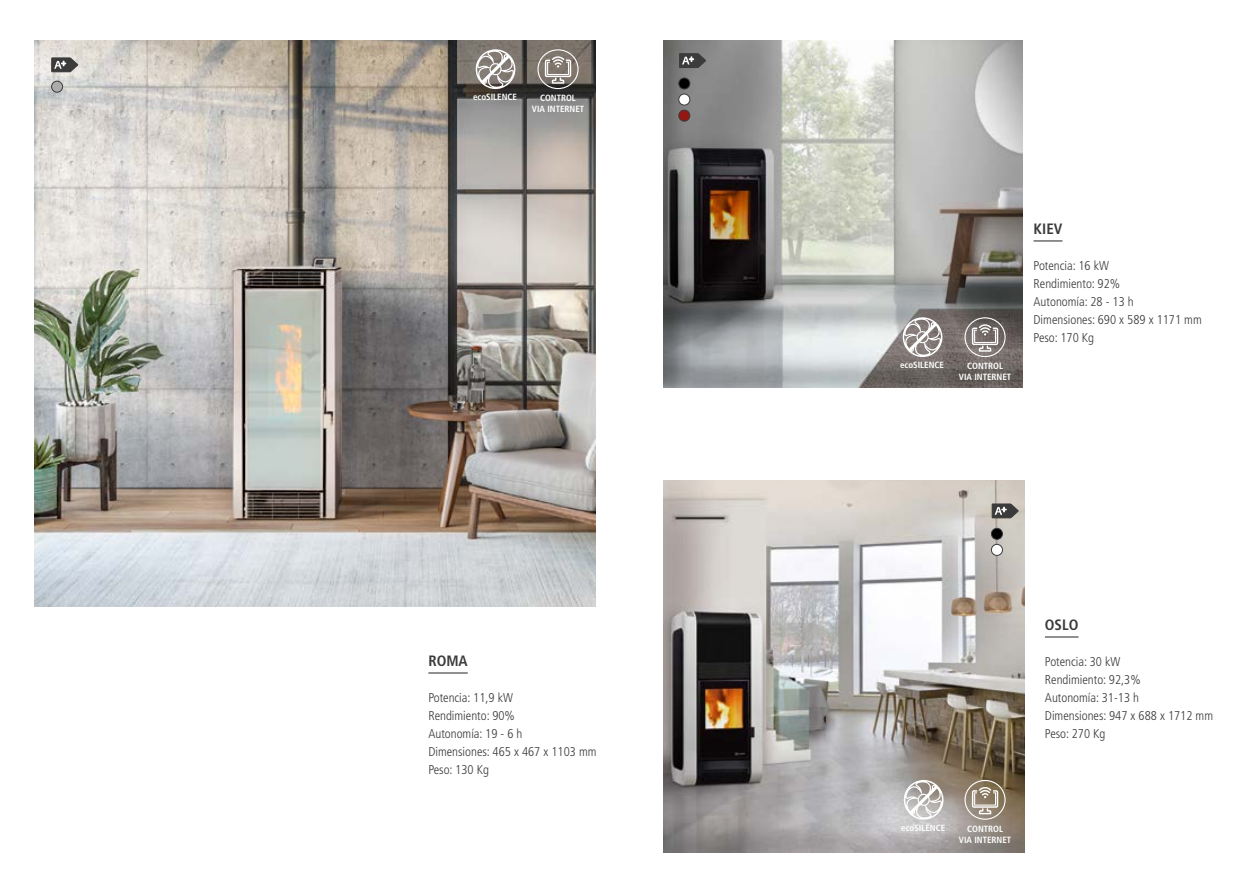
<style>
.page{position:relative;width:1259px;height:893px;background:#fff}
.page>*{position:absolute;margin:0;border:0;box-sizing:border-box;transform-origin:0 0}
.t1{font:700 condensed 15px "Frutiger";color:#3c3b3b}
.t2{font:300 condensed 12.75px/18px "Frutiger LT Std";color:#3c3b3b}
.t3{font:700 condensed 9px/10.8px "Frutiger LT Std";color:#fff;text-align:center}
.t4{font:700 condensed 9px "Frutiger";color:#fff}
</style>
<div class="page">
<img style="left:663px;top:40px;width:359px;height:348px">
<img style="left:34px;top:40px;width:561px;height:567px">
<div style="left:52px;top:81px;width:11px;height:11px;background:#acabab;border-radius:50%"></div>
<div style="left:51px;top:81px;width:12px;height:12px;border:1px solid #3c3b3b;border-radius:50%"></div>
<svg style="left:51px;top:57px;width:27px;height:15px"></svg>
<svg style="left:679px;top:53px;width:27px;height:15px"></svg>
<div style="left:679px;top:78px;width:11px;height:11px;background:#000;border-radius:50%"></div>
<div style="left:678px;top:78px;width:12px;height:11px;border:1px solid #3c3b3b;border-radius:50%"></div>
<div style="left:679px;top:94px;width:11px;height:11px;background:#fff;border-radius:50%"></div>
<div style="left:678px;top:94px;width:12px;height:11px;border:1px solid #3c3b3b;border-radius:50%"></div>
<div style="left:679px;top:110px;width:11px;height:11px;background:#941711;border-radius:50%"></div>
<div style="left:678px;top:110px;width:12px;height:12px;border:1px solid #3c3b3b;border-radius:50%"></div>
<img style="left:663px;top:480px;width:361px;height:373px">
<svg style="left:991px;top:503px;width:27px;height:15px"></svg>
<div style="left:991px;top:528px;width:11px;height:11px;background:#000;border-radius:50%"></div>
<div style="left:991px;top:528px;width:12px;height:12px;border:1px solid #3c3b3b;border-radius:50%"></div>
<div style="left:991px;top:544px;width:11px;height:11px;background:#fff;border-radius:50%"></div>
<div style="left:991px;top:544px;width:12px;height:12px;border:1px solid #3c3b3b;border-radius:50%"></div>
<hr style="left:428px;top:672px;width:40px;height:2px;background:#3c3b3b">
<hr style="left:1033px;top:240px;width:29px;height:2px;background:#3c3b3b">
<hr style="left:1045px;top:636px;width:33px;height:2px;background:#3c3b3b">
<svg style="left:545px;top:56px;width:26px;height:28px"></svg>
<div style="left:537px;top:49px;width:41px;height:40px;border:1px solid #fff;border-radius:50%"></div>
<svg style="left:475px;top:49px;width:40px;height:40px"></svg>
<svg style="left:972px;top:324px;width:26px;height:28px"></svg>
<div style="left:964px;top:317px;width:41px;height:40px;border:1px solid #fff;border-radius:50%"></div>
<svg style="left:902px;top:317px;width:40px;height:40px"></svg>
<svg style="left:972px;top:787px;width:26px;height:27px"></svg>
<div style="left:964px;top:780px;width:41px;height:40px;border:1px solid #fff;border-radius:50%"></div>
<svg style="left:903px;top:780px;width:40px;height:40px"></svg>
<p class="t4" style="left:473px;top:91px;width:46px">ecoSILENCE</p>
<p class="t3" style="left:532px;top:93px;width:54px">CONTROL<br>VIA INTERNET</p>
<p class="t1" style="left:428px;top:652px;width:41px">ROMA</p>
<p class="t2" style="left:428px;top:689px;width:170px">Potencia: 11,9 kW<br>Rendimiento: 90%<br>Autonomía: 19 - 6 h<br>Dimensiones: 465 x 467 x 1103 mm<br>Peso: 130 Kg</p>
<p class="t4" style="left:900px;top:359px;width:46px">ecoSILENCE</p>
<p class="t3" style="left:959px;top:361px;width:54px">CONTROL<br>VIA INTERNET</p>
<p class="t1" style="left:1033px;top:220px;width:30px">KIEV</p>
<p class="t2" style="left:1033px;top:257px;width:170px">Potencia: 16 kW<br>Rendimiento: 92%<br>Autonomía: 28 - 13 h<br>Dimensiones: 690 x 589 x 1171 mm<br>Peso: 170 Kg</p>
<p class="t4" style="left:901px;top:822px;width:46px">ecoSILENCE</p>
<p class="t3" style="left:959px;top:823px;width:54px">CONTROL<br>VIA INTERNET</p>
<p class="t1" style="left:1045px;top:616px;width:35px">OSLO</p>
<p class="t2" style="left:1045px;top:653px;width:170px">Potencia: 30 kW<br>Rendimiento: 92,3%<br>Autonomía: 31-13 h<br>Dimensiones: 947 x 688 x 1712 mm<br>Peso: 270 Kg</p>
</div>
